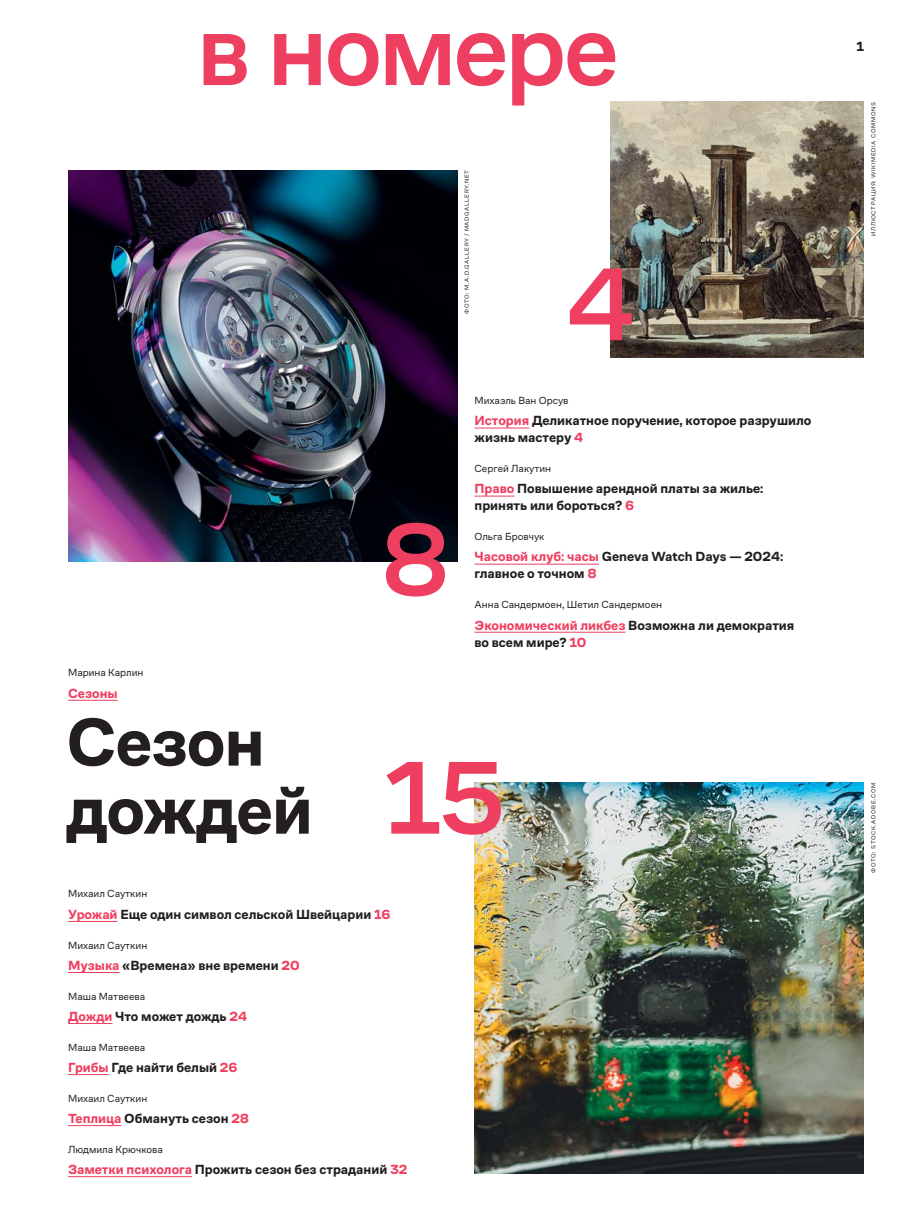
<style>
.page{position:relative;width:915px;height:1225px;background:#fff}
.page>*{position:absolute;margin:0;border:0;box-sizing:border-box;transform-origin:0 0}
.t1{font:500 105.45px "Co Fo Sans";letter-spacing:-.035em;color:#ef3f60}
.t2{font:700 69.3px/68.1px "Co Fo Sans";letter-spacing:-.015em;color:#231f20}
.t3{font:700 13.5px/17px "Co Fo Sans";color:#231f20}
.t4{font:700 13.5px "Co Fo Sans";color:#ef3f60}
.t5{font:10.5px "Co Fo Sans";color:#231f20}
.t6{font:6px "Co Fo Sans";letter-spacing:.1em;color:#231f20}
.s1{color:#ef3f60}
</style>
<div class="page">
<img style="left:474px;top:782px;width:389px;height:392px">
<img style="left:68px;top:170px;width:389px;height:391px">
<hr style="left:474px;top:496px;width:40px;height:1px;background:#ef3f60">
<hr style="left:474px;top:428px;width:55px;height:1px;background:#ef3f60">
<img style="left:610px;top:102px;width:253px;height:255px">
<hr style="left:68px;top:921px;width:49px;height:1px;background:#ef3f60">
<hr style="left:68px;top:972px;width:51px;height:1px;background:#ef3f60">
<hr style="left:68px;top:1074px;width:41px;height:1px;background:#ef3f60">
<hr style="left:68px;top:1125px;width:53px;height:1px;background:#ef3f60">
<hr style="left:68px;top:1176px;width:124px;height:1px;background:#ef3f60">
<hr style="left:68px;top:700px;width:50px;height:1px;background:#ef3f60">
<hr style="left:68px;top:1023px;width:44px;height:1px;background:#ef3f60">
<hr style="left:474px;top:564px;width:125px;height:1px;background:#ef3f60">
<hr style="left:474px;top:632px;width:151px;height:1px;background:#ef3f60">
<h1 class="t1" style="left:196px;top:13px;width:424px">в номере</h1>
<p class="t6" style="left:464px;top:314px;width:146px;rotate:-90deg">ФОТО: M.A.D.GALLERY / MADGALLERY.NET</p>
<h1 class="t1" style="left:566px;top:269px;width:71px">4</h1>
<p class="t5" style="left:474px;top:397px;width:95px">Михаэль Ван Орсув</p>
<p class="t3" style="left:474px;top:414px;width:338px"><span class="s1">История</span> Деликатное поручение, которое разрушило жизнь мастеру <span class="s1">4</span></p>
<p class="t5" style="left:68px;top:669px;width:77px">Марина Карлин</p>
<p class="t4" style="left:68px;top:688px;width:51px">Сезоны</p>
<h2 class="t2" style="left:66px;top:715px;width:248px">Сезон дождей</h2>
<h1 class="t1" style="left:379px;top:524px;width:74px">8</h1>
<p class="t5" style="left:474px;top:465px;width:78px">Сергей Лакутин</p>
<p class="t3" style="left:474px;top:482px;width:290px"><span class="s1">Право</span> Повышение арендной платы за жилье: принять или бороться? <span class="s1">6</span></p>
<p class="t5" style="left:474px;top:533px;width:71px">Ольга Бровчук</p>
<p class="t3" style="left:474px;top:550px;width:310px"><span class="s1">Часовой клуб: часы</span> Geneva Watch Days — 2024: главное о точном <span class="s1">8</span></p>
<p class="t5" style="left:474px;top:601px;width:189px">Анна Сандермоен, Шетил Сандермоен</p>
<p class="t3" style="left:474px;top:618px;width:321px"><span class="s1">Экономический ликбез</span> Возможна ли демократия во всем мире? <span class="s1">10</span></p>
<h1 class="t1" style="left:384px;top:762px;width:123px">15</h1>
<p class="t5" style="left:68px;top:890px;width:81px">Михаил Сауткин</p>
<p class="t3" style="left:68px;top:907px;width:324px"><span class="s1">Урожай</span> Еще один символ сельской Швейцарии <span class="s1">16</span></p>
<p class="t5" style="left:68px;top:941px;width:81px">Михаил Сауткин</p>
<p class="t3" style="left:68px;top:958px;width:233px"><span class="s1">Музыка</span> «Времена» вне времени <span class="s1">20</span></p>
<p class="t5" style="left:68px;top:992px;width:79px">Маша Матвеева</p>
<p class="t3" style="left:68px;top:1009px;width:180px"><span class="s1">Дожди</span> Что может дождь <span class="s1">24</span></p>
<p class="t5" style="left:68px;top:1043px;width:79px">Маша Матвеева</p>
<p class="t3" style="left:68px;top:1060px;width:171px"><span class="s1">Грибы</span> Где найти белый <span class="s1">26</span></p>
<p class="t5" style="left:68px;top:1094px;width:81px">Михаил Сауткин</p>
<p class="t3" style="left:68px;top:1111px;width:183px"><span class="s1">Теплица</span> Обмануть сезон <span class="s1">28</span></p>
<p class="t5" style="left:68px;top:1145px;width:96px">Людмила Крючкова</p>
<p class="t3" style="left:68px;top:1162px;width:341px"><span class="s1">Заметки психолога</span> Прожить сезон без страданий <span class="s1">32</span></p>
<p class="t3" style="left:856px;top:39px;width:9px">1</p>
<p class="t6" style="left:871px;top:236px;width:135px;rotate:-90deg">ИЛЛЮСТРАЦИЯ: WIKIMEDIA COMMONS</p>
<p class="t6" style="left:871px;top:872px;width:92px;rotate:-90deg">ФОТО: STOCK.ADOBE.COM</p>
</div>
